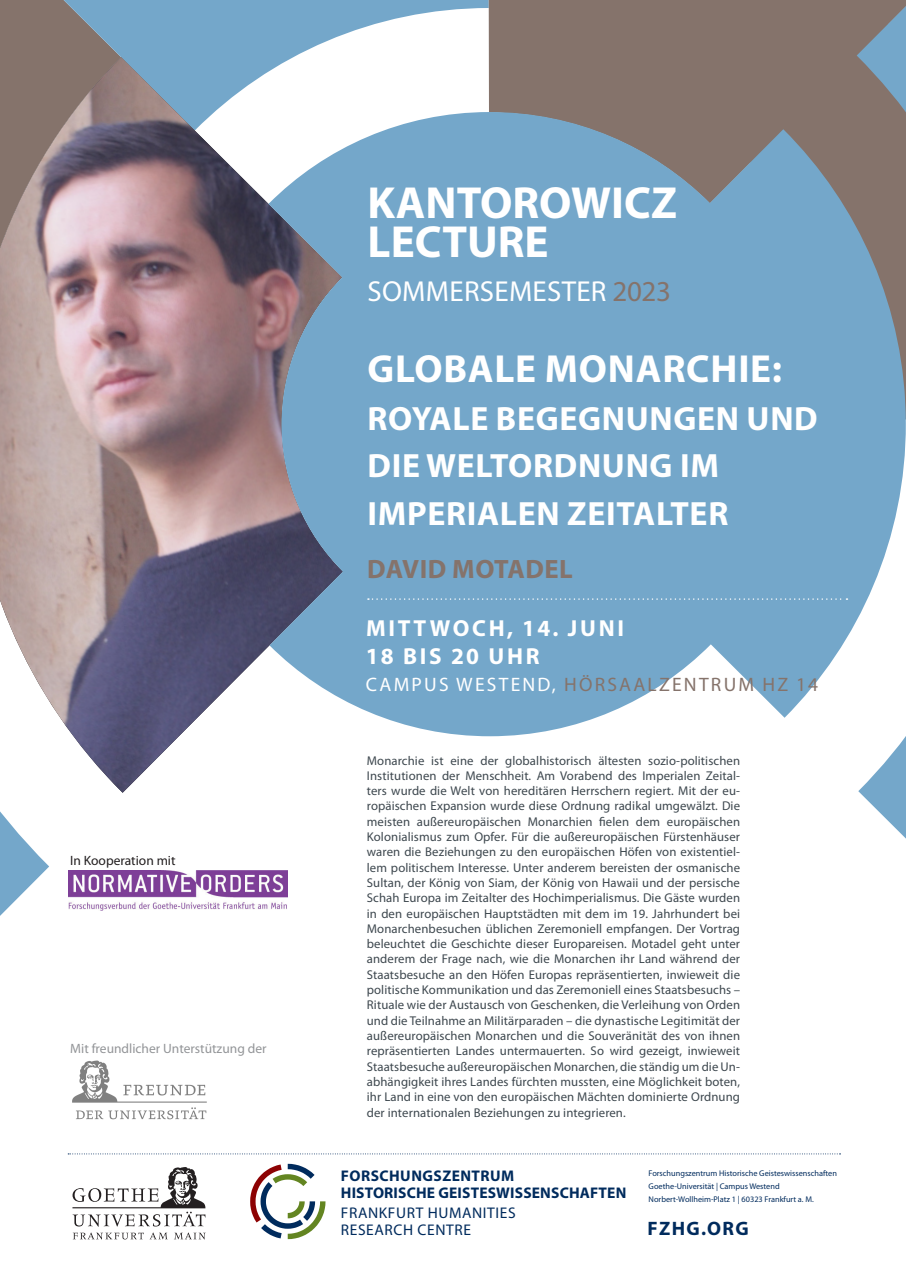
<style>
.page{position:relative;width:906px;height:1276px;background:#fff}
.page>*{position:absolute;margin:0;border:0;box-sizing:border-box;transform-origin:0 0}
.t1{font:700 45.15px "Myriad Pro";color:#fff}
.t2{font:700 39.3px "Myriad Pro";letter-spacing:.02em;color:#fff}
.t3{font:700 33.75px/47.3px "Myriad Pro";letter-spacing:.02em;color:#fff}
.t4{font:28.95px "Myriad Pro";letter-spacing:.01em;color:#fff}
.t5{font:700 26.62px "Myriad Pro";letter-spacing:.02em;color:#85736b}
.t6{font:700 23.25px/27.9px "Myriad Pro";letter-spacing:.115em;color:#fff}
.t7{font:19.5px "Myriad Pro";letter-spacing:.115em;color:#85736b}
.t8{font:700 19.5px "Myriad Pro";letter-spacing:.07em;color:#002b5d}
.t9{font:15.45px "Myriad Pro";letter-spacing:.04em;color:#002b5d}
.t10{font:700 15.45px "Myriad Pro";letter-spacing:.01em;color:#002b5d}
.t11{font:700 15.45px "Myriad Pro";letter-spacing:.03em;color:#002b5d}
.t12{font:13.5px "Myriad Pro";color:#939598}
.t13{font:13.5px "Myriad Pro";color:#231f20}
.t14{font:12.75px/15.3px "Myriad Pro";letter-spacing:.01em;color:#3d474e;text-align:justify}
.t15{font:8.25px "Myriad Pro";color:#002b5d}
.s1{color:#85736b}
.s2{color:#fff}
</style>
<div class="page">
<svg style="left:0;top:811px;width:49px;height:105px"></svg>
<div style="left:0;top:0;width:47px;height:57px;background:#85736b"></div>
<svg style="left:47px;top:0;width:441px;height:57px;fill:#74a7ca"></svg>
<img style="left:0;top:57px;width:294px;height:736px">
<div style="left:488px;top:0;width:368px;height:112px;background:#85736b"></div>
<svg style="left:268px;top:112px;width:588px;height:624px;background:#7ea8c6"></svg>
<svg style="left:856px;top:0;width:50px;height:839px"></svg>
<svg style="left:368px;top:598px;width:479px;height:2px"></svg>
<img style="left:72px;top:1060px;width:135px;height:60px">
<img style="left:69px;top:870px;width:218px;height:41px">
<svg style="left:72px;top:1167px;width:133px;height:59px"></svg>
<svg style="left:73px;top:1232px;width:95px;height:7px"></svg>
<svg style="left:174px;top:1232px;width:32px;height:7px"></svg>
<svg style="left:250px;top:1163px;width:75px;height:76px"></svg>
<svg style="left:68px;top:1153px;width:772px;height:1px"></svg>
<p class="t13" style="left:70px;top:852px;width:107px">In Kooperation mit</p>
<p class="t12" style="left:70px;top:1040px;width:198px">Mit freundlicher Unterstützung der</p>
<p class="t1" style="left:368px;top:174px;width:311px">KANTOROWICZ</p>
<p class="t1" style="left:368px;top:213px;width:183px">LECTURE</p>
<p class="t4" style="left:367px;top:274px;width:305px">SOMMERSEMESTER <span class="s1">2023</span></p>
<p class="t2" style="left:367px;top:343px;width:416px">GLOBALE MONARCHIE:</p>
<p class="t3" style="left:367px;top:394px;width:452px">ROYALE BEGEGNUNGEN UND<br>DIE WELTORDNUNG IM<br>IMPERIALEN ZEITALTER</p>
<p class="t5" style="left:367px;top:552px;width:207px">DAVID MOTADEL</p>
<p class="t6" style="left:366px;top:614px;width:260px">MITTWOCH, 14. JUNI<br>18 BIS 20 UHR</p>
<p class="t7" style="left:366px;top:672px;width:454px"><span class="s2">CAMPUS WESTEND,</span> HÖRSAALZENTRUM HZ 14</p>
<p class="t14" style="left:367px;top:752px;width:375px">Monarchie ist eine der globalhistorisch ältesten sozio-politischen Institutionen der Menschheit. Am Vorabend des Imperialen Zeital&shy;ters wurde die Welt von hereditären Herrschern regiert. Mit der eu&shy;ropäischen Expansion wurde diese Ordnung radikal umgewälzt. Die meisten außereuropäischen Monarchien fielen dem europäischen Kolonialismus zum Opfer. Für die außereuropäischen Fürstenhäuser waren die Beziehungen zu den europäischen Höfen von existentiel&shy;lem politischem Interesse. Unter anderem bereisten der osmanische Sultan, der König von Siam, der König von Hawaii und der persische Schah Europa im Zeitalter des Hochimperialismus. Die Gäste wurden in den europäischen Hauptstädten mit dem im 19. Jahrhundert bei Monarchenbesuchen üblichen Zeremoniell empfangen. Der Vortrag beleuchtet die Geschichte dieser Europareisen. Motadel geht unter anderem der Frage nach, wie die Monarchen ihr Land während der Staatsbesuche an den Höfen Europas repräsentierten, inwieweit die politische Kommunikation und das Zeremoniell eines Staatsbesuchs – Rituale wie der Austausch von Geschenken, die Verleihung von Orden und die Teilnahme an Militärparaden – die dynastische Legitimität der außereuropäischen Monarchen und die Souveränität des von ihnen repräsentierten Landes untermauerten. So wird gezeigt, inwieweit Staatsbesuche außereuropäischen Monarchen, die ständig um die Un&shy;abhängigkeit ihres Landes fürchten mussten, eine Möglichkeit boten, ihr Land in eine von den europäischen Mächten dominierte Ordnung der internationalen Beziehungen zu integrieren.</p>
<p class="t11" style="left:341px;top:1165px;width:175px">FORSCHUNGSZENTRUM</p>
<p class="t10" style="left:341px;top:1182px;width:287px">HISTORISCHE GEISTESWISSENSCHAFTEN</p>
<p class="t9" style="left:341px;top:1203px;width:176px">FRANKFURT HUMANITIES</p>
<p class="t9" style="left:341px;top:1219px;width:132px">RESEARCH CENTRE</p>
<p class="t8" style="left:647px;top:1215px;width:103px">FZHG.ORG</p>
<p class="t15" style="left:648px;top:1168px;width:190px">Forschungszentrum Historische Geisteswissenschaften</p>
<p class="t15" style="left:648px;top:1181px;width:133px">Goethe-Universität | Campus Westend</p>
<p class="t15" style="left:648px;top:1194px;width:167px">Norbert-Wollheim-Platz 1 | 60323 Frankfurt a. M.</p>
</div>
